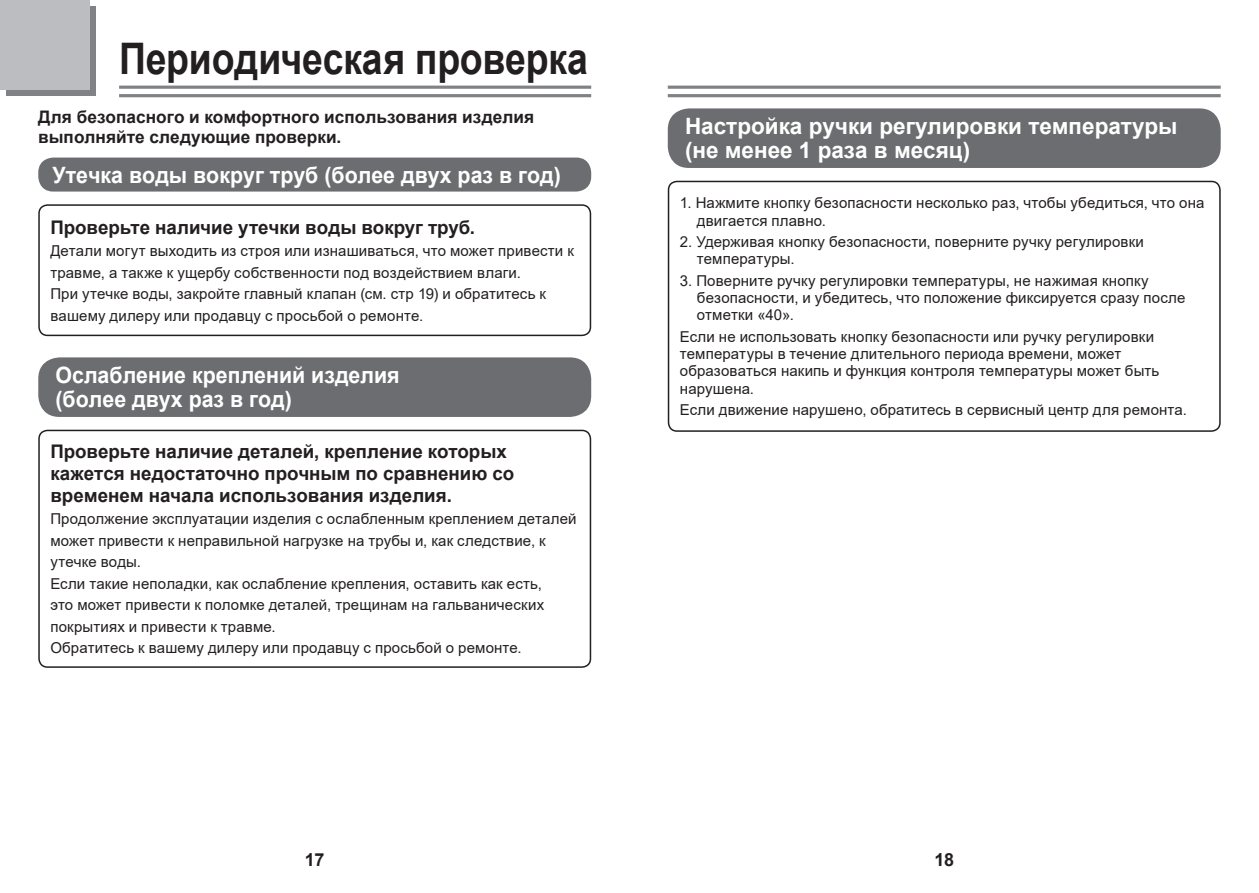
<style>
.page{position:relative;width:1259px;height:893px;background:#fff}
.page>*{position:absolute;margin:0;border:0;box-sizing:border-box;transform-origin:0 0}
.t1{font:700 43.5px "Arial";letter-spacing:-.005em;color:#231f20;scale:.86 1}
.t2{font:700 22.5px/24.5px "Arial";color:#fff;scale:.95 1}
.t3{font:700 22.5px/24.5px "Arial";color:#fff}
.t4{font:700 18.75px/21.6px "Arial";color:#231f20}
.t5{font:700 18px "Arial";color:#231f20}
.t6{font:700 17.25px/19.8px "Arial";color:#231f20}
.t7{font:15px/21.5px "Arial";letter-spacing:.01em;color:#231f20}
</style>
<div class="page">
<hr style="left:668px;top:86px;width:552px;height:3px;background:#808285">
<hr style="left:668px;top:94px;width:552px;height:3px;background:#808285">
<div style="left:6px;top:6px;width:90px;height:90px;background:linear-gradient(to right,#808285,#808285)"></div>
<hr style="left:119px;top:86px;width:472px;height:3px;background:#808285">
<hr style="left:119px;top:94px;width:472px;height:3px;background:#808285">
<div style="left:0;top:0;width:89px;height:89px;background:#bcbdc0"></div>
<div style="left:38px;top:158px;width:553px;height:34px;background:#6c6d70;border-radius:15px"></div>
<div style="left:38px;top:357px;width:553px;height:60px;background:#6c6d70;border-radius:21px"></div>
<div style="left:668px;top:108px;width:552px;height:60px;background:#6c6d70;border-radius:21px"></div>
<div style="left:38px;top:204px;width:553px;height:132px;border:2px solid #231f20;border-radius:9px"></div>
<div style="left:38px;top:430px;width:553px;height:238px;border:2px solid #231f20;border-radius:9px"></div>
<div style="left:668px;top:181px;width:552px;height:251px;border:2px solid #231f20;border-radius:9px"></div>
<h1 class="t1" style="left:119px;top:28px;width:546px">Периодическая проверка</h1>
<p class="t6" style="left:38px;top:107px;width:497px">Для безопасного и комфортного использования изделия выполняйте следующие проверки.</p>
<h2 class="t2" style="left:53px;top:163px;width:536px">Утечка воды вокруг труб (более двух раз в год)</h2>
<p class="t4" style="left:50px;top:216px;width:426px">Проверьте наличие утечки воды вокруг труб.</p>
<p class="t7" style="left:50px;top:240px;width:525px">Детали могут выходить из строя или изнашиваться, что может привести к травме, а также к ущербу собственности под воздействием влаги.<br>При утечке воды, закройте главный клапан (см. стр 19) и обратитесь к вашему дилеру или продавцу с просьбой о ремонте.</p>
<h2 class="t2" style="left:56px;top:363px;width:364px">Ослабление креплений изделия (более двух раз в год)</h2>
<p class="t4" style="left:50px;top:441px;width:465px">Проверьте наличие деталей, крепление которых кажется недостаточно прочным по сравнению со временем начала использования изделия.</p>
<p class="t7" style="left:50px;top:508px;width:528px">Продолжение эксплуатации изделия с ослабленным креплением деталей может привести к неправильной нагрузке на трубы и, как следствие, к утечке воды.<br>Если такие неполадки, как ослабление крепления, оставить как есть,<br>это может привести к поломке деталей, трещинам на гальванических покрытиях и привести к травме.<br>Обратитесь к вашему дилеру или продавцу с просьбой о ремонте.</p>
<h2 class="t3" style="left:685px;top:114px;width:494px">Настройка ручки регулировки температуры (не менее 1 раза в месяц)</h2>
<p class="t7" style="left:697px;top:194px;width:509px;line-height:17.2px;text-indent:-17px">1. Нажмите кнопку безопасности несколько раз, чтобы убедиться, что она двигается плавно.</p>
<p class="t7" style="left:697px;top:233px;width:448px;line-height:17.2px;text-indent:-17px">2. Удерживая кнопку безопасности, поверните ручку регулировки температуры.</p>
<p class="t7" style="left:697px;top:272px;width:490px;line-height:17.2px;text-indent:-17px">3. Поверните ручку регулировки температуры, не нажимая кнопку безопасности, и убедитесь, что положение фиксируется сразу после отметки «40».</p>
<p class="t7" style="left:680px;top:328px;width:481px;line-height:17.2px">Если не использовать кнопку безопасности или ручку регулировки температуры в течение длительного периода времени, может образоваться накипь и функция контроля температуры может быть нарушена.</p>
<p class="t7" style="left:680px;top:399px;width:508px">Если движение нарушено, обратитесь в сервисный центр для ремонта.</p>
<p class="t5" style="left:305px;top:847px;width:21px">17</p>
<p class="t5" style="left:934px;top:847px;width:21px">18</p>
</div>
